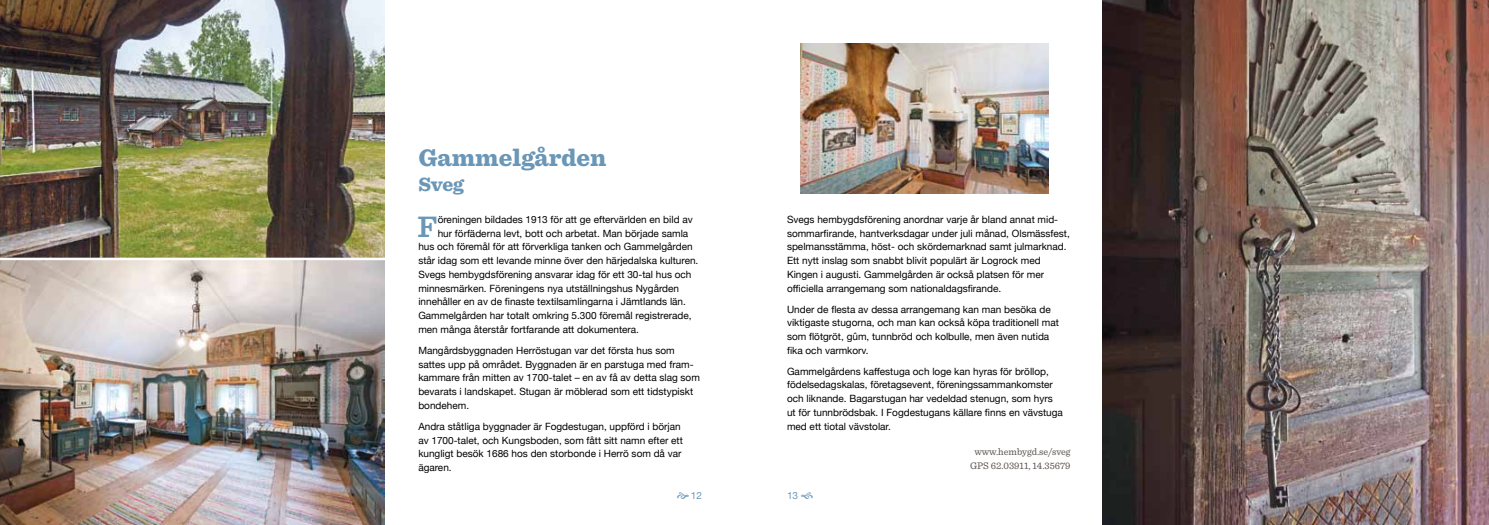
<style>
.page{position:relative;width:1489px;height:525px;background:#fff}
.page>*{position:absolute;margin:0;border:0;box-sizing:border-box;transform-origin:0 0}
.t1{font:600 30.88px "Sentinel";color:#6a96b7}
.t2{font:900 25px "Sentinel";color:#6a96b7}
.t3{font:900 20px "Sentinel";color:#6a96b7}
.t4{font:10px/13.8px "Helvetica Neue";color:#000}
.t5{font:10px/13.8px "Sentinel";color:#57514d;text-align:center}
.t6{font:10px "Helvetica Neue";color:#6a96b7}
</style>
<div class="page">
<img style="left:800px;top:44px;width:248px;height:149px">
<img style="left:0;top:0;width:384px;height:524px">
<hr style="left:0;top:257px;width:388px;height:3px;background:#fff">
<img style="left:1102px;top:0;width:386px;height:524px">
<h2 class="t2" style="left:418px;top:138px;width:189px">Gammelgården</h2>
<h3 class="t3" style="left:418px;top:169px;width:47px">Sveg</h3>
<h1 class="t1" style="left:417px;top:202px;width:22px">F</h1>
<p class="t4" style="left:438px;top:211px;width:256px">öreningen bildades 1913 för att ge eftervärlden en bild av</p>
<p class="t4" style="left:438px;top:225px;width:252px">hur förfäderna levt, bott och arbetat. Man började samla</p>
<p class="t4" style="left:418px;top:239px;width:276px">hus och föremål för att förverkliga tanken och Gammelgården</p>
<p class="t4" style="left:418px;top:253px;width:281px">står idag som ett levande minne över den härjedalska kulturen.</p>
<p class="t4" style="left:418px;top:266px;width:275px">Svegs hembygdsförening ansvarar idag för ett 30-tal hus och</p>
<p class="t4" style="left:418px;top:280px;width:262px">minnesmärken. Föreningens nya utställningshus Nygården</p>
<p class="t4" style="left:418px;top:294px;width:269px">innehåller en av de finaste textilsamlingarna i Jämtlands län.</p>
<p class="t4" style="left:418px;top:308px;width:275px">Gammelgården har totalt omkring 5.300 föremål registrerade,</p>
<p class="t4" style="left:418px;top:321px;width:222px">men många återstår fortfarande att dokumentera.</p>
<p class="t4" style="left:418px;top:342px;width:283px">Mangårdsbyggnaden Herröstugan var det första hus som sattes upp på området. Byggnaden är en parstuga med fram&shy;kammare från mitten av 1700-talet – en av få av detta slag som bevarats i landskapet. Stugan är möblerad som ett tidstypiskt bondehem.</p>
<p class="t4" style="left:418px;top:418px;width:266px">Andra ståtliga byggnader är Fogdestugan, uppförd i början av 1700-talet, och Kungsboden, som fått sitt namn efter ett kungligt besök 1686 hos den storbonde i Herrö som då var ägaren.</p>
<p class="t4" style="left:787px;top:211px;width:284px">Svegs hembygdsförening anordnar varje år bland annat mid&shy;sommarfirande, hantverksdagar under juli månad, Olsmässfest, spelmansstämma, höst- och skördemarknad samt julmarknad.<br>Ett nytt inslag som snabbt blivit populärt är Logrock med Kingen i augusti. Gammelgården är också platsen för mer officiella arrangemang som nationaldagsfirande.</p>
<p class="t4" style="left:787px;top:301px;width:273px">Under de flesta av dessa arrangemang kan man besöka de viktigaste stugorna, och man kan också köpa traditionell mat som flötgröt, gûm, tunnbröd och kolbulle, men även nutida fika och varmkorv.</p>
<p class="t4" style="left:787px;top:363px;width:277px">Gammelgårdens kaffestuga och loge kan hyras för bröllop, födelsedagskalas, företagsevent, föreningssammankomster och liknande. Bagarstugan har vedeldad stenugn, som hyrs ut för tunnbrödsbak. I Fogdestugans källare finns en vävstuga med ett tiotal vävstolar.</p>
<p class="t5" style="left:970px;top:444px;width:102px">www.hembygd.se/sveg<br>GPS 62.03911, 14.35679</p>
<p class="t6" style="left:690px;top:487px;width:13px">12</p>
<p class="t6" style="left:787px;top:487px;width:13px">13</p>
</div>
